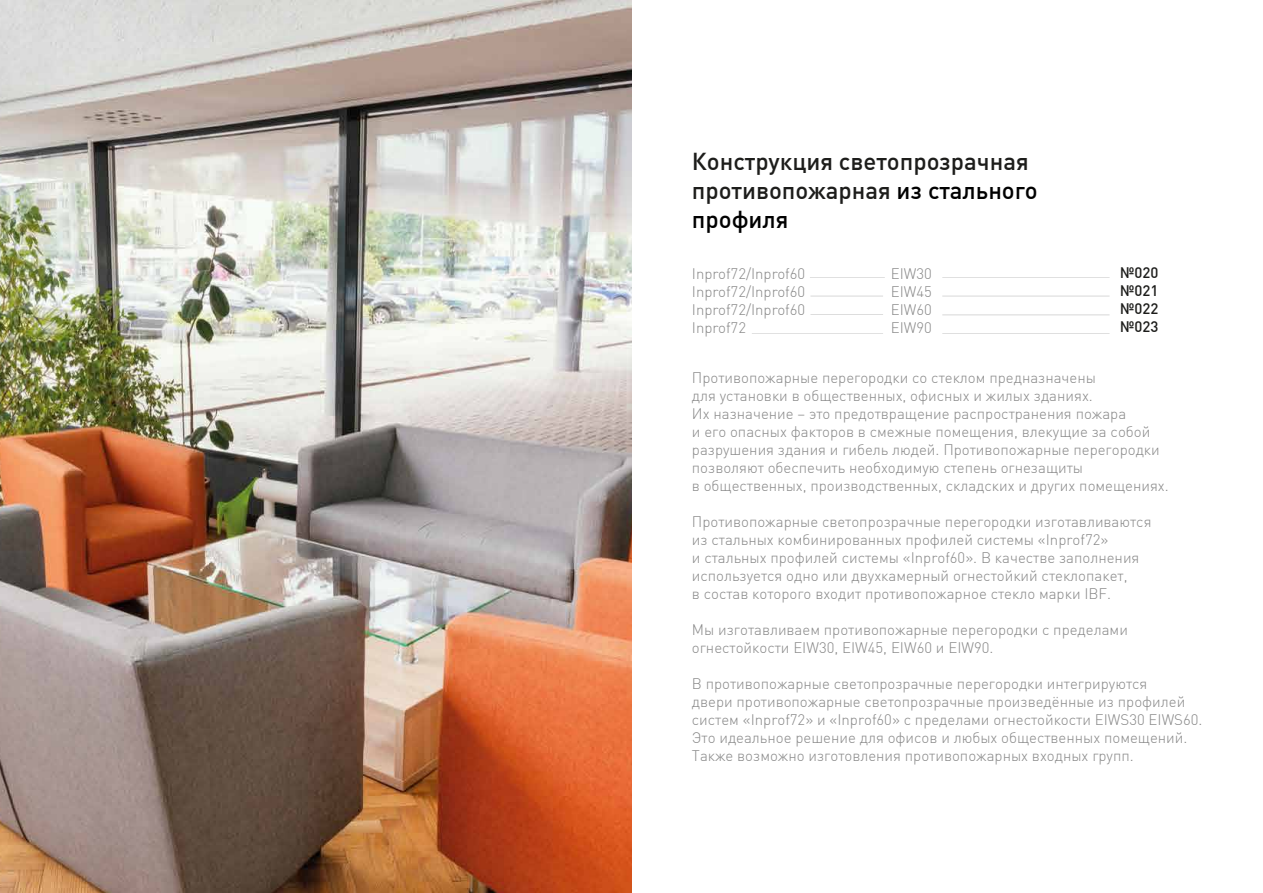
<style>
.page{position:relative;width:1263px;height:893px;background:#fff}
.page>*{position:absolute;margin:0;border:0;box-sizing:border-box;transform-origin:0 0}
.t1{font:500 24px/28.8px "DIN Pro";color:#1d1d1b}
.t2{font:300 15px/18px "DIN Pro";color:#878787}
.t3{font:500 15px/17.9px "DIN Pro";color:#1d1d1b;text-align:justify}
.s1{color:#000}
</style>
<div class="page">
<img style="left:0;top:0;width:631px;height:893px">
<hr style="left:942px;top:277px;width:167px;height:1px;background:#afafaf">
<hr style="left:810px;top:277px;width:75px;height:1px;background:#afafaf">
<hr style="left:942px;top:296px;width:167px;height:1px;background:#afafaf">
<hr style="left:810px;top:296px;width:73px;height:1px;background:#afafaf">
<hr style="left:810px;top:314px;width:73px;height:1px;background:#afafaf">
<hr style="left:752px;top:333px;width:131px;height:1px;background:#afafaf">
<hr style="left:942px;top:315px;width:167px;height:1px;background:#afafaf">
<hr style="left:942px;top:333px;width:167px;height:1px;background:#afafaf">
<h1 class="t1" style="left:692px;top:147px;width:347px">Конструкция светопрозрачная противопожарная <span class="s1">из стального профиля</span></h1>
<p class="t2" style="left:692px;top:264px;width:115px;text-align:justify">Inprof72/Inprof60<br>Inprof72/Inprof60<br>Inprof72/Inprof60<br>Inprof72</p>
<p class="t2" style="left:692px;top:368px;width:478px">Противопожарные перегородки со стеклом предназначены<br>для установки в общественных, офисных и жилых зданиях.<br>Их назначение – это предотвращение распространения пожара<br>и его опасных факторов в смежные помещения, влекущие за собой разрушения здания и гибель людей. Противопожарные перегородки позволяют обеспечить необходимую степень огнезащиты<br>в общественных, производственных, складских и других помещениях.</p>
<p class="t2" style="left:692px;top:512px;width:461px">Противопожарные светопрозрачные перегородки изготавливаются из стальных комбинированных профилей системы «Inprof72»<br>и стальных профилей системы «Inprof60». В качестве заполнения используется одно или двухкамерный огнестойкий стеклопакет,<br>в состав которого входит противопожарное стекло марки IBF.</p>
<p class="t2" style="left:692px;top:620px;width:437px">Мы изготавливаем противопожарные перегородки с пределами огнестойкости ЕIW30, ЕIW45, ЕIW60 и ЕIW90.</p>
<p class="t2" style="left:692px;top:674px;width:512px">В противопожарные светопрозрачные перегородки интегрируются<br>двери противопожарные светопрозрачные произведённые из профилей систем «Inprof72» и «Inprof60» с пределами огнестойкости ЕIWS30 ЕIWS60.<br>Это идеальное решение для офисов и любых общественных помещений.<br>Также возможно изготовления противопожарных входных групп.</p>
<p class="t3" style="left:1120px;top:264px;width:40px">№020 №021 №022 №023</p>
<p class="t2" style="left:891px;top:264px;width:43px;text-align:justify">EIW30<br>EIW45<br>EIW60<br>EIW90</p>
</div>
